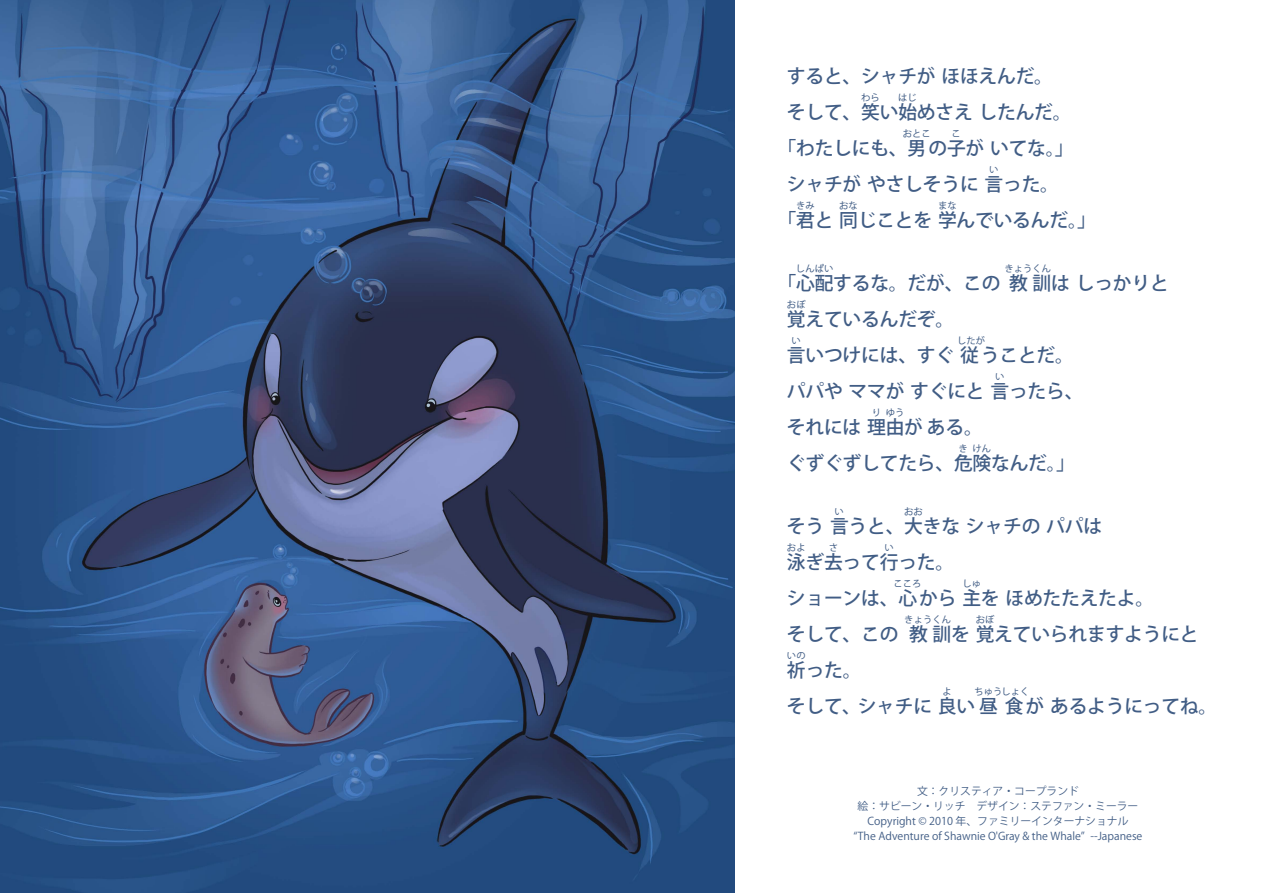
<style>
.page{position:relative;width:1263px;height:893px;background:#fff}
.page>*{position:absolute;margin:0;border:0;box-sizing:border-box;transform-origin:0 0}
.t1{font:500 18.75px "Koz Go Pr 6 N";letter-spacing:-.01em;color:#415d85}
.t2{font:10.8px "Koz Go Pr 6 N";color:#415d85}
.t3{font:500 9.3px "Koz Go Pr 6 N";color:#415d85}
</style>
<div class="page">
<img style="left:0;top:0;width:734px;height:893px">
<p class="t1" style="left:787px;top:65px;width:268px">すると、シャチがほほえんだ。</p>
<p class="t1" style="left:787px;top:101px;width:286px">そして、笑い始めさえしたんだ。</p>
<p class="t3" style="left:861px;top:93px;width:20px">わら</p>
<p class="t3" style="left:898px;top:93px;width:20px">はじ</p>
<p class="t1" style="left:777px;top:137px;width:307px">「わたしにも、男の子がいてな。」　</p>
<p class="t3" style="left:903px;top:129px;width:30px">おとこ</p>
<p class="t3" style="left:951px;top:129px;width:11px">こ</p>
<p class="t1" style="left:787px;top:173px;width:274px">シャチがやさしそうに言った。</p>
<p class="t3" style="left:989px;top:165px;width:11px">い</p>
<p class="t1" style="left:777px;top:209px;width:320px">「君と同じことを学んでいるんだ。」</p>
<p class="t3" style="left:796px;top:201px;width:20px">きみ</p>
<p class="t3" style="left:839px;top:201px;width:20px">おな</p>
<p class="t3" style="left:938px;top:201px;width:20px">まな</p>
<p class="t3" style="left:796px;top:264px;width:39px">しんぱい</p>
<p class="t3" style="left:1004px;top:264px;width:48px">きょうくん</p>
<p class="t1" style="left:787px;top:308px;width:169px">覚えているんだぞ。</p>
<p class="t1" style="left:777px;top:272px;width:393px">「心配するな。だが、この 教訓はしっかりと</p>
<p class="t3" style="left:787px;top:300px;width:20px">おぼ</p>
<p class="t1" style="left:787px;top:344px;width:288px">言いつけには、すぐ従うことだ。</p>
<p class="t3" style="left:791px;top:336px;width:11px">い</p>
<p class="t3" style="left:957px;top:336px;width:30px">したが</p>
<p class="t1" style="left:787px;top:380px;width:298px">パパやママがすぐにと言ったら、</p>
<p class="t3" style="left:995px;top:372px;width:11px">い</p>
<p class="t3" style="left:872px;top:408px;width:11px">り</p>
<p class="t3" style="left:886px;top:408px;width:20px">ゆう</p>
<p class="t1" style="left:787px;top:452px;width:289px">ぐずぐずしてたら、危険なんだ。」</p>
<p class="t1" style="left:787px;top:416px;width:197px">それには理由が ある。</p>
<p class="t3" style="left:959px;top:444px;width:11px">き</p>
<p class="t3" style="left:972px;top:444px;width:20px">けん</p>
<p class="t3" style="left:835px;top:507px;width:11px">い</p>
<p class="t3" style="left:904px;top:507px;width:20px">おお</p>
<p class="t1" style="left:787px;top:551px;width:169px">泳ぎ去って行った。</p>
<p class="t1" style="left:787px;top:515px;width:317px">そう言うと、大きなシャチのパパは</p>
<p class="t3" style="left:787px;top:543px;width:20px">およ</p>
<p class="t3" style="left:829px;top:543px;width:11px">さ</p>
<p class="t3" style="left:884px;top:543px;width:11px">い</p>
<p class="t1" style="left:787px;top:587px;width:369px">ショーンは、心から主をほめたたえたよ。</p>
<p class="t3" style="left:893px;top:579px;width:30px">こころ</p>
<p class="t3" style="left:962px;top:579px;width:20px">しゅ</p>
<p class="t1" style="left:787px;top:623px;width:413px">そして、この教訓を覚えていられますようにと</p>
<p class="t3" style="left:904px;top:615px;width:48px">きょうくん</p>
<p class="t3" style="left:976px;top:615px;width:20px">おぼ</p>
<p class="t3" style="left:787px;top:651px;width:20px">いの</p>
<p class="t1" style="left:787px;top:695px;width:432px">そして、シャチに良い昼食があるようにってね。</p>
<p class="t1" style="left:787px;top:659px;width:76px">祈った。</p>
<p class="t3" style="left:942px;top:687px;width:11px">よ</p>
<p class="t3" style="left:974px;top:687px;width:57px">ちゅうしょく</p>
<p class="t2" style="left:917px;top:785px;width:163px">文：クリスティア・コープランド</p>
<p class="t2" style="left:857px;top:800px;width:282px">絵：サビーン・リッチ　デザイン：ステファン・ミーラー</p>
<p class="t2" style="left:867px;top:815px;width:262px">Copyright © 2010 年、ファミリーインターナショナル</p>
<p class="t2" style="left:854px;top:830px;width:290px">“The Adventure of Shawnie O'Gray &amp; the Whale” --Japanese</p>
</div>
